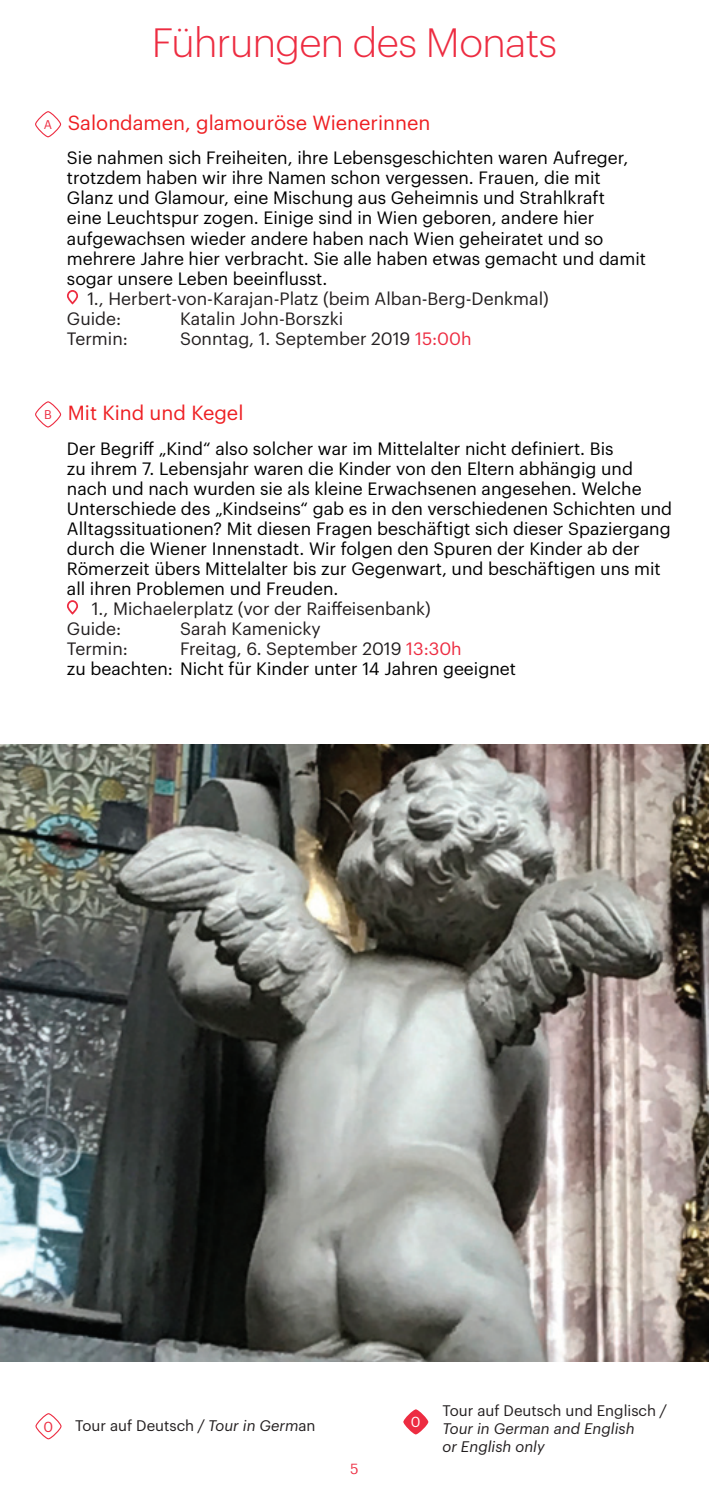
<style>
.page{position:relative;width:709px;height:1489px;background:#fff}
.page>*{position:absolute;margin:0;border:0;box-sizing:border-box;transform-origin:0 0}
.t1{font:300 40px "Graphik LCG";letter-spacing:-.015em;color:#ed2c41}
.t2{font:20px "Graphik LCG";color:#ee1f23}
.t3{font:17.5px/20px "Graphik LCG";color:#000}
.t4{font:17.5px/20px "Graphik LCG";color:#231f20}
.t5{font:italic 15px/18px "Graphik LCG";color:#231f20}
.t6{font:15px "Graphik LCG";color:#231f20}
.t7{font:14.25px "Graphik LCG App";color:#ed2c41}
.t8{font:14.25px "Graphik LCG";color:#ed2c41}
.t9{font:14.25px "Graphik LCG";color:#fff}
.s1{font-size:12.25px;color:#ed2c41}
.s2{color:#ed2c41}
.s3{color:#231f20}
.s4{font-style:italic}
.s5{font-style:normal}
</style>
<div class="page">
<div style="left:35px;top:1412px;width:27px;height:27px;border:1px solid #ed2c41;border-radius:50%"></div>
<svg style="left:403px;top:1409px;width:25px;height:25px"></svg>
<div style="left:35px;top:111px;width:26px;height:26px;border:1px solid #ed2c41;border-radius:50%"></div>
<div style="left:67px;top:290px;width:11px;height:14px;border:2px solid #ed2c41;border-radius:5px"></div>
<div style="left:35px;top:401px;width:26px;height:26px;border:1px solid #ed2c41;border-radius:50%"></div>
<div style="left:67px;top:600px;width:11px;height:14px;border:2px solid #ed2c41;border-radius:5px"></div>
<img style="left:0;top:744px;width:709px;height:617px">
<h1 class="t1" style="left:152px;top:13px;width:407px">Führungen des Monats</h1>
<p class="t2" style="left:44px;top:108px;width:388px"><span class="s1">A</span> Salondamen, glamouröse Wienerinnen</p>
<p class="t3" style="left:67px;top:147px;width:580px">Sie nahmen sich Freiheiten, ihre Lebensgeschichten waren Aufreger, trotzdem haben wir ihre Namen schon vergessen. Frauen, die mit Glanz und Glamour, eine Mischung aus Geheimnis und Strahlkraft<br>eine Leuchtspur zogen. Einige sind in Wien geboren, andere hier aufgewachsen wieder andere haben nach Wien geheiratet und so mehrere Jahre hier verbracht. Sie alle haben etwas gemacht und damit sogar unsere Leben beeinflusst.</p>
<p class="t4" style="left:67px;top:287px;width:483px;text-indent:20px">1., Herbert-von-Karajan-Platz (beim Alban-Berg-Denkmal)<br>Guide:</p>
<p class="t4" style="left:180px;top:307px;width:165px">Katalin John-Borszki</p>
<p class="t4" style="left:67px;top:327px;width:62px">Termin:</p>
<p class="t4" style="left:180px;top:327px;width:293px">Sonntag, 1. September 2019 <span class="s2">15:00h</span></p>
<p class="t2" style="left:44px;top:398px;width:201px"><span class="s1">B</span> Mit Kind und Kegel</p>
<p class="t3" style="left:67px;top:437px;width:607px">Der Begriff „Kind“ also solcher war im Mittelalter nicht definiert. Bis<br>zu ihrem 7. Lebensjahr waren die Kinder von den Eltern abhängig und nach und nach wurden sie als kleine Erwachsenen angesehen. Welche Unterschiede des „Kindseins“ gab es in den verschiedenen Schichten und Alltagssituationen? Mit diesen Fragen beschäftigt sich dieser Spaziergang durch die Wiener Innenstadt. Wir folgen den Spuren der Kinder ab der Römerzeit übers Mittelalter bis zur Gegenwart, und beschäftigen uns mit all ihren Problemen und Freuden.</p>
<p class="t4" style="left:67px;top:597px;width:365px;text-indent:25px">1., Michaelerplatz (vor der Raiffeisenbank)<br>Guide:</p>
<p class="t4" style="left:180px;top:617px;width:142px">Sarah Kamenicky</p>
<p class="t3" style="left:67px;top:637px;width:450px;text-indent:113px"><span class="s3">Freitag, 6. September 2019</span> <span class="s2">13:30h<br></span>zu beachten: Nicht für Kinder unter 14 Jahren geeignet</p>
<p class="t4" style="left:67px;top:637px;width:62px">Termin:</p>
<p class="t8" style="left:44px;top:1415px;width:11px">0</p>
<p class="t6" style="left:75px;top:1414px;width:242px">Tour auf Deutsch <span class="s4">/ Tour in Germ</span>an</p>
<p class="t7" style="left:350px;top:1457px;width:10px">5</p>
<p class="t9" style="left:411px;top:1411px;width:11px">0</p>
<p class="t5" style="left:442px;top:1400px;width:225px"><span class="s5">Tour auf Deutsch und Englisch</span> /<br>Tour in German and English<br>or English only</p>
</div>
